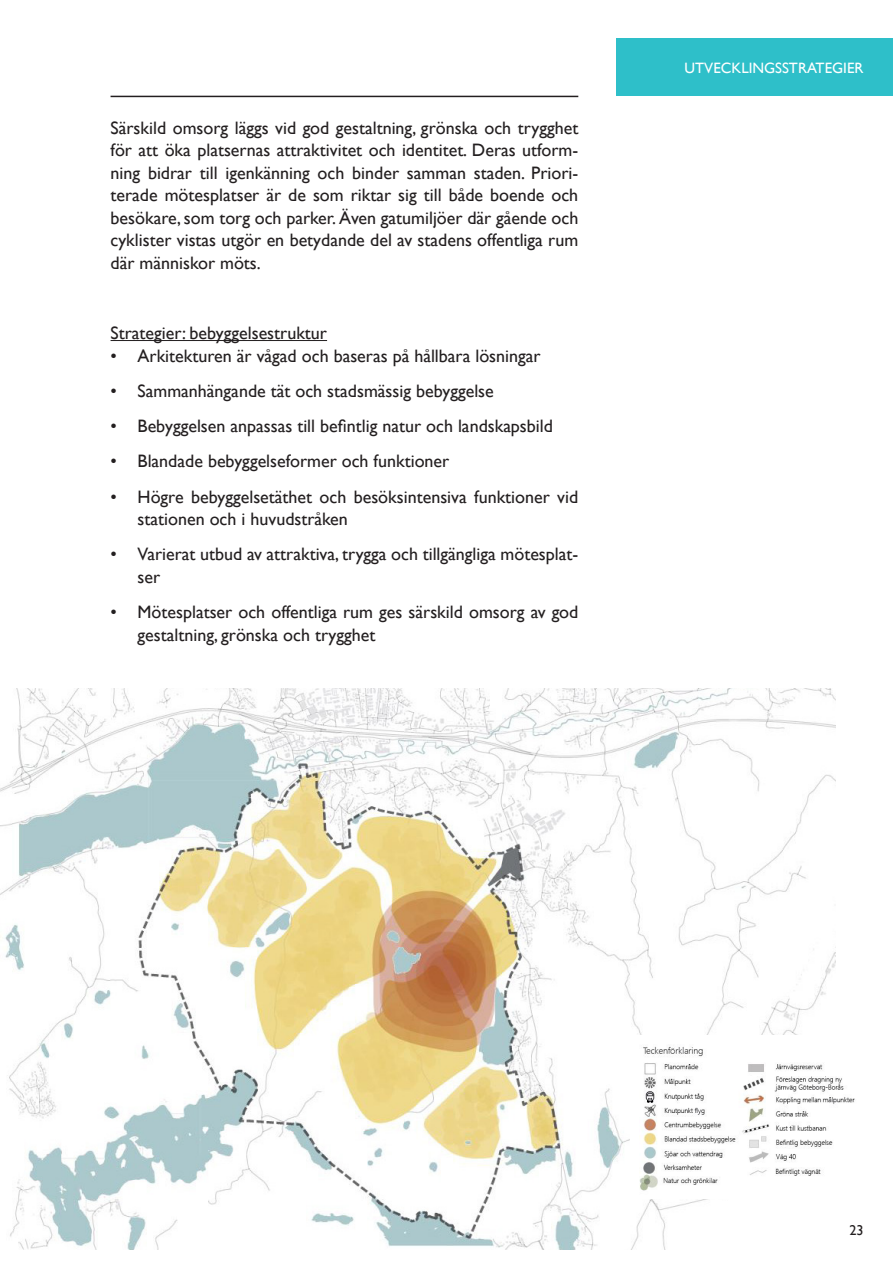
<style>
.page{position:relative;width:893px;height:1263px;background:#fff}
.page>*{position:absolute;margin:0;border:0;box-sizing:border-box;transform-origin:0 0}
.Brödtext{font:18px/22.5px "Gill Sans";color:#231f20}
.t1{font:15px "Gill Sans";color:#fff}
.t2{font:14.25px "Gill Sans";color:#231f20}
</style>
<div class="page">
<hr style="left:111px;top:96px;width:467px;height:1px;background:#231f20">
<div style="left:617px;top:38px;width:276px;height:58px;background:#2ebfc9"></div>
<img style="left:0;top:689px;width:836px;height:561px">
<hr style="left:111px;top:340px;width:216px;height:1px;background:#231f20">
<img style="left:630px;top:1035px;width:225px;height:163px">
<p class="Brödtext" style="left:111px;top:117px;width:469px;text-align:justify">Särskild omsorg läggs vid god gestaltning, grönska och trygghet för att öka platsernas attraktivitet och identitet. Deras utform&shy;ning bidrar till igenkänning och binder samman staden. Priori&shy;terade mötesplatser är de som riktar sig till både boende och besökare, som torg och parker. Även gatumiljöer där gående och cyklister vistas utgör en betydande del av stadens offentliga rum där människor möts.</p>
<p class="Brödtext" style="left:111px;top:322px;width:218px">Strategier: bebyggelsestruktur</p>
<p class="Brödtext" style="left:111px;top:345px;width:432px">• Arkitekturen är vågad och baseras på hållbara lösningar</p>
<p class="Brödtext" style="left:111px;top:380px;width:385px">• Sammanhängande tät och stadsmässig bebyggelse</p>
<p class="Brödtext" style="left:111px;top:415px;width:444px">• Bebyggelsen anpassas till befintlig natur och landskapsbild</p>
<p class="Brödtext" style="left:111px;top:450px;width:340px">• Blandade bebyggelseformer och funktioner</p>
<p class="Brödtext" style="left:138px;top:486px;width:442px;text-indent:-27px">• Högre bebyggelsetäthet och besöksintensiva funktioner vid stationen och i huvudstråken</p>
<p class="Brödtext" style="left:138px;top:543px;width:442px;text-indent:-27px">• Varierat utbud av attraktiva, trygga och tillgängliga mötesplat&shy;ser</p>
<p class="Brödtext" style="left:138px;top:601px;width:442px;text-indent:-27px">• Mötesplatser och offentliga rum ges särskild omsorg av god gestaltning, grönska och trygghet</p>
<p class="t1" style="left:685px;top:59px;width:180px">UTVECKLINGSSTRATEGIER</p>
<p class="t2" style="left:849px;top:1222px;width:16px">23</p>
</div>
